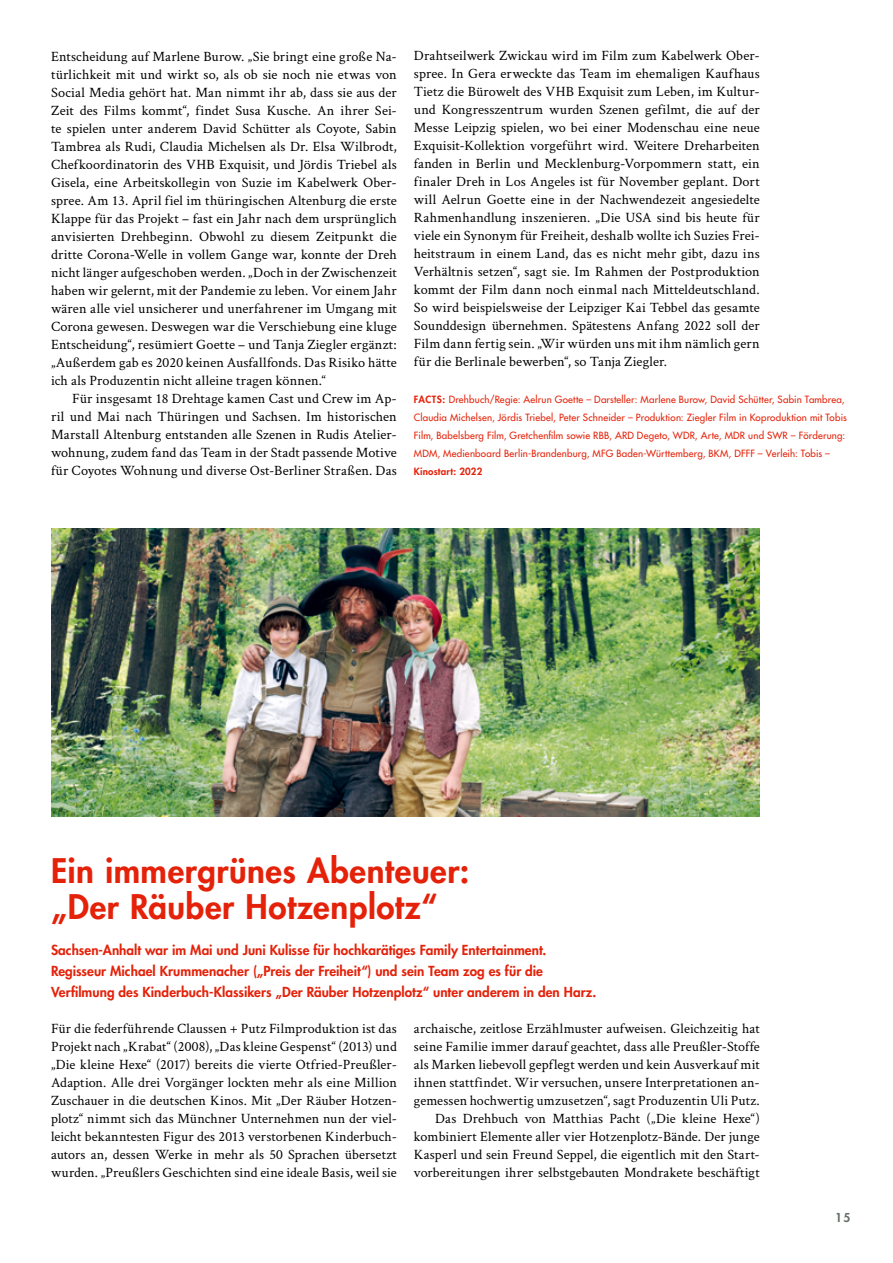
<style>
.page{position:relative;width:893px;height:1263px;background:#fff}
.page>*{position:absolute;margin:0;border:0;box-sizing:border-box;transform-origin:0 0}
.t1{font:800 33px/36px "Futura Std";letter-spacing:.015em;color:#e4220a}
.t2{font:14.25px/18px "Crimson Text";letter-spacing:.005em;color:#000;text-align:justify}
.t3{font:800 13.5px/21px "Futura Std";letter-spacing:.005em;color:#e4220a}
.t4{font:800 12px "Futura Std";color:#677168}
.t5{font:500 9.75px/18px "Futura Std";letter-spacing:.02em;color:#e4220a}
.t6{font:800 9.75px "Futura Std";letter-spacing:.015em;color:#e4220a}
.s1{font-weight:800}
</style>
<div class="page">
<img style="left:51px;top:529px;width:709px;height:288px">
<p class="t2" style="left:51px;top:46px;width:347px">Entscheidung auf Marlene Burow. „Sie bringt eine große Na&shy;türlichkeit mit und wirkt so, als ob sie noch nie etwas von Social Media gehört hat. Man nimmt ihr ab, dass sie aus der Zeit des Films kommt“, findet Susa Kusche. An ihrer Sei&shy;te spielen unter anderem David Schütter als Coyote, Sabin Tambrea als Rudi, Claudia Michelsen als Dr. Elsa Wilbrodt, Chefkoordinatorin des VHB Exquisit, und Jördis Triebel als Gisela, eine Arbeitskollegin von Suzie im Kabelwerk Ober&shy;spree. Am 13. April fiel im thüringischen Altenburg die erste Klappe für das Projekt – fast ein Jahr nach dem ursprünglich anvisierten Drehbeginn. Obwohl zu diesem Zeitpunkt die dritte Corona-Welle in vollem Gange war, konnte der Dreh nicht länger aufgeschoben werden. „Doch in der Zwischenzeit haben wir gelernt, mit der Pandemie zu leben. Vor einem Jahr wären alle viel unsicherer und unerfahrener im Umgang mit Corona gewesen. Deswegen war die Verschiebung eine kluge Entscheidung“, resümiert Goette – und Tanja Ziegler ergänzt: „Außerdem gab es 2020 keinen Ausfallfonds. Das Risiko hätte ich als Produzentin nicht alleine tragen können.“</p>
<p class="t2" style="left:51px;top:388px;width:347px;text-indent:21px">Für insgesamt 18 Drehtage kamen Cast und Crew im Ap&shy;ril und Mai nach Thüringen und Sachsen. Im historischen Marstall Altenburg entstanden alle Szenen in Rudis Atelier&shy;wohnung, zudem fand das Team in der Stadt passende Motive für Coyotes Wohnung und diverse Ost-Berliner Straßen. Das</p>
<p class="t2" style="left:414px;top:46px;width:347px">Drahtseilwerk Zwickau wird im Film zum Kabelwerk Ober&shy;spree. In Gera erweckte das Team im ehemaligen Kaufhaus Tietz die Bürowelt des VHB Exquisit zum Leben, im Kultur&shy;und Kongresszentrum wurden Szenen gefilmt, die auf der Messe Leipzig spielen, wo bei einer Modenschau eine neue Exquisit-Kollektion vorgeführt wird. Weitere Dreharbeiten fanden in Berlin und Mecklenburg-Vorpommern statt, ein finaler Dreh in Los Angeles ist für November geplant. Dort will Aelrun Goette eine in der Nachwendezeit angesiedelte Rahmenhandlung inszenieren. „Die USA sind bis heute für viele ein Synonym für Freiheit, deshalb wollte ich Suzies Frei&shy;heitstraum in einem Land, das es nicht mehr gibt, dazu ins Verhältnis setzen“, sagt sie. Im Rahmen der Postproduktion kommt der Film dann noch einmal nach Mitteldeutschland.<br>So wird beispielsweise der Leipziger Kai Tebbel das gesamte Sounddesign übernehmen. Spätestens Anfang 2022 soll der Film dann fertig sein. „Wir würden uns mit ihm nämlich gern für die Berlinale bewerben“, so Tanja Ziegler.</p>
<p class="t5" style="left:414px;top:390px;width:434px"><span class="s1">FACTS:</span> Drehbuch/Regie: Aelrun Goette – Darsteller: Marlene Burow, David Schütter, Sabin Tambrea, Claudia Michelsen, Jördis Triebel, Peter Schneider – Produktion: Ziegler Film in Koproduktion mit Tobis Film, Babelsberg Film, Gretchenfilm sowie RBB, ARD Degeto, WDR, Arte, MDR und SWR – Förderung:<br>MDM, Medienboard Berlin-Brandenburg, MFG Baden-Württemberg, BKM, DFFF – Verleih: Tobis –</p>
<p class="t6" style="left:414px;top:465px;width:70px">Kinostart: 2022</p>
<h1 class="t1" style="left:51px;top:853px;width:420px">Ein immergrünes Abenteuer: „Der Räuber Hotzenplotz“</h1>
<p class="t3" style="left:51px;top:939px;width:547px">Sachsen-Anhalt war im Mai und Juni Kulisse für hochkarätiges Family Entertainment.<br>Regisseur Michael Krummenacher („Preis der Freiheit“) und sein Team zog es für die<br>Verfilmung des Kinderbuch-Klassikers „Der Räuber Hotzenplotz“ unter anderem in den Harz.</p>
<p class="t2" style="left:51px;top:1018px;width:347px">Für die federführende Claussen + Putz Filmproduktion ist das Projekt nach „Krabat“ (2008), „Das kleine Gespenst“ (2013) und „Die kleine Hexe“ (2017) bereits die vierte Otfried-Preußler-Adaption. Alle drei Vorgänger lockten mehr als eine Million Zuschauer in die deutschen Kinos. Mit „Der Räuber Hotzen&shy;plotz“ nimmt sich das Münchner Unternehmen nun der viel&shy;leicht bekanntesten Figur des 2013 verstorbenen Kinderbuch&shy;autors an, dessen Werke in mehr als 50 Sprachen übersetzt wurden. „Preußlers Geschichten sind eine ideale Basis, weil sie</p>
<p class="t2" style="left:414px;top:1018px;width:347px;text-align:right">archaische, zeitlose Erzählmuster aufweisen. Gleichzeitig hat seine Familie immer darauf geachtet, dass alle Preußler-Stoffe als Marken liebevoll gepflegt werden und kein Ausverkauf mit ihnen stattfindet. Wir versuchen, unsere Interpretationen an&shy;gemessen hochwertig umzusetzen“, sagt Produzentin Uli Putz.<br>Das Drehbuch von Matthias Pacht („Die kleine Hexe“) kombiniert Elemente aller vier Hotzenplotz-Bände. Der junge Kasperl und sein Freund Seppel, die eigentlich mit den Start&shy;vorbereitungen ihrer selbstgebauten Mondrakete beschäftigt</p>
<p class="t4" style="left:835px;top:1210px;width:17px">15</p>
</div>
